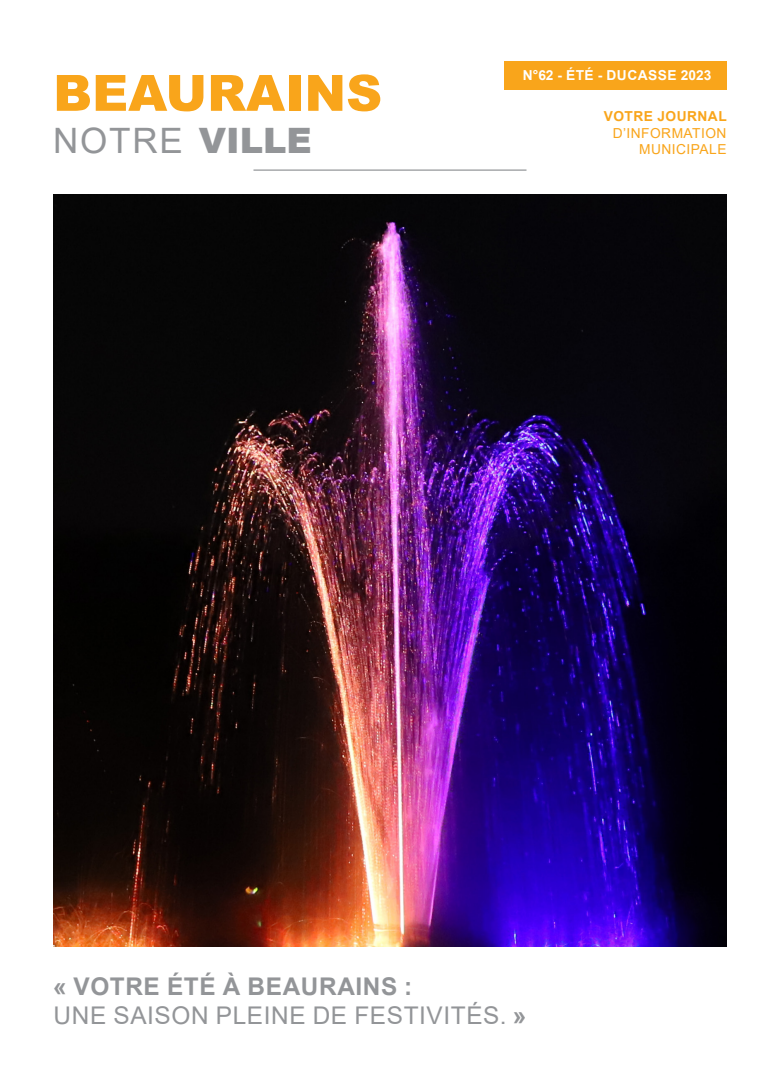
<style>
.page{position:relative;width:780px;height:1088px;background:#fff}
.page>*{position:absolute;margin:0;border:0;box-sizing:border-box;transform-origin:0 0}
.t1{font:900 50px "Arial";color:#f9a51b}
.t2{font:35px "Arial";letter-spacing:.05em;color:#939598}
.t3{font:24.38px "Arial";letter-spacing:.025em;color:#939598}
.t4{font:700 24.38px "Arial";letter-spacing:.025em;color:#939598}
.t5{font:13.75px "Arial";letter-spacing:.035em;color:#f9a51b}
.t6{font:700 13.75px "Arial";letter-spacing:.035em;color:#fff}
.t7{font:700 13.75px "Arial";letter-spacing:.035em;color:#f9a51b}
.s1{font-weight:900}
.s2{font-weight:700}
</style>
<div class="page">
<div style="left:504px;top:61px;width:222px;height:28px;background:#f9a51b"></div>
<hr style="left:253px;top:169px;width:273px;height:2px;background:#95979a">
<img style="left:53px;top:195px;width:673px;height:751px">
<p class="t1" style="left:53px;top:57px;width:330px">BEAURAINS</p>
<p class="t2" style="left:53px;top:116px;width:260px">NOTRE <span class="s1">VILLE</span></p>
<p class="t6" style="left:523px;top:65px;width:190px">N°62 - ÉTÉ - DUCASSE 2023</p>
<p class="t7" style="left:603px;top:107px;width:124px">VOTRE JOURNAL</p>
<p class="t5" style="left:613px;top:123px;width:115px">D’INFORMATION</p>
<p class="t5" style="left:639px;top:140px;width:89px">MUNICIPALE</p>
<p class="t4" style="left:53px;top:969px;width:360px">« VOTRE ÉTÉ À BEAURAINS :</p>
<p class="t3" style="left:54px;top:999px;width:474px">UNE SAISON PLEINE DE FESTIVITÉS. <span class="s2">»</span></p>
</div>
